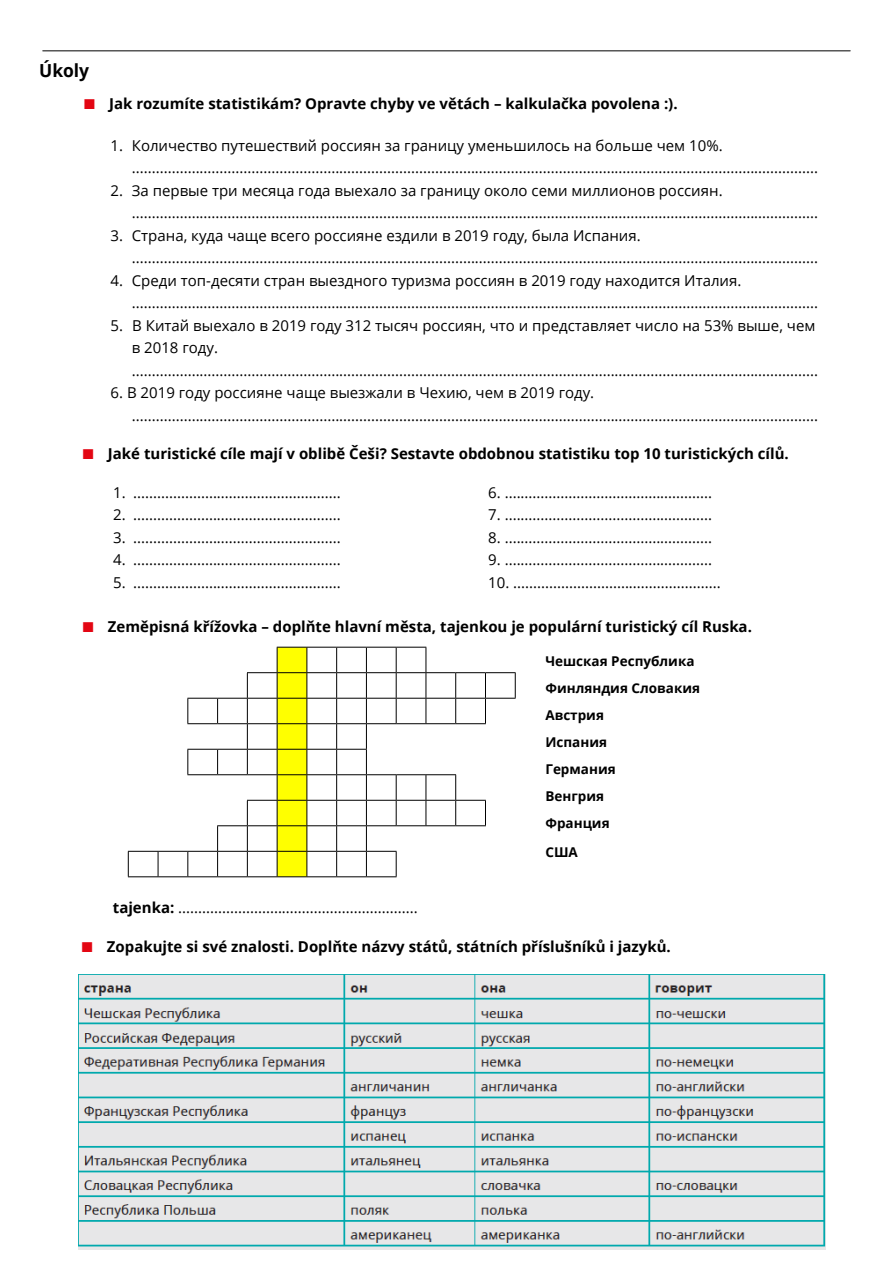
<style>
.page{position:relative;width:893px;height:1263px;background:#fff}
.page>*{position:absolute;margin:0;border:0;box-sizing:border-box;transform-origin:0 0}
.t1{font:700 18px "Open Sans";color:#000}
.t2{font:15px/22.5px "Open Sans";color:#000}
.t3{font:700 15px "Open Sans";color:#000}
.t4{font:700 13.5px/27px "Open Sans";color:#000}
.s1{color:#e30613}
.s2{font-weight:700}
</style>
<div class="page">
<hr style="left:43px;top:51px;width:807px;height:1px;background:#000">
<hr style="left:247px;top:672px;width:30px;height:1px;background:#000">
<hr style="left:426px;top:672px;width:30px;height:1px;background:#000">
<hr style="left:485px;top:672px;width:31px;height:1px;background:#000">
<svg style="left:515px;top:673px;width:1px;height:25px"></svg>
<hr style="left:485px;top:698px;width:31px;height:1px;background:#000">
<svg style="left:187px;top:699px;width:1px;height:24px"></svg>
<hr style="left:187px;top:698px;width:31px;height:1px;background:#000">
<hr style="left:247px;top:698px;width:30px;height:1px;background:#000">
<hr style="left:307px;top:698px;width:30px;height:1px;background:#000">
<hr style="left:366px;top:698px;width:30px;height:1px;background:#000">
<hr style="left:396px;top:698px;width:30px;height:1px;background:#000">
<hr style="left:426px;top:698px;width:30px;height:1px;background:#000">
<svg style="left:455px;top:672px;width:31px;height:51px"></svg>
<hr style="left:187px;top:723px;width:31px;height:1px;background:#000">
<hr style="left:247px;top:723px;width:30px;height:1px;background:#000">
<hr style="left:307px;top:723px;width:30px;height:1px;background:#000">
<hr style="left:366px;top:723px;width:30px;height:1px;background:#000">
<hr style="left:396px;top:723px;width:30px;height:1px;background:#000">
<hr style="left:426px;top:723px;width:30px;height:1px;background:#000">
<hr style="left:456px;top:723px;width:30px;height:1px;background:#000">
<svg style="left:187px;top:750px;width:1px;height:24px"></svg>
<hr style="left:187px;top:774px;width:31px;height:1px;background:#000">
<hr style="left:247px;top:774px;width:30px;height:1px;background:#000">
<hr style="left:187px;top:749px;width:31px;height:1px;background:#000">
<hr style="left:247px;top:749px;width:30px;height:1px;background:#000">
<hr style="left:307px;top:749px;width:30px;height:1px;background:#000">
<svg style="left:217px;top:673px;width:31px;height:102px"></svg>
<hr style="left:307px;top:774px;width:30px;height:1px;background:#000">
<hr style="left:366px;top:774px;width:30px;height:1px;background:#000">
<hr style="left:396px;top:774px;width:30px;height:1px;background:#000">
<hr style="left:426px;top:774px;width:30px;height:1px;background:#000">
<hr style="left:247px;top:800px;width:30px;height:1px;background:#000">
<hr style="left:307px;top:800px;width:30px;height:1px;background:#000">
<hr style="left:366px;top:800px;width:30px;height:1px;background:#000">
<hr style="left:396px;top:800px;width:30px;height:1px;background:#000">
<hr style="left:426px;top:800px;width:30px;height:1px;background:#000">
<hr style="left:456px;top:800px;width:30px;height:1px;background:#000">
<svg style="left:396px;top:775px;width:1px;height:50px"></svg>
<svg style="left:426px;top:775px;width:1px;height:50px"></svg>
<svg style="left:455px;top:775px;width:1px;height:50px"></svg>
<svg style="left:485px;top:801px;width:1px;height:24px"></svg>
<hr style="left:366px;top:825px;width:30px;height:1px;background:#000">
<hr style="left:396px;top:825px;width:30px;height:1px;background:#000">
<hr style="left:426px;top:825px;width:30px;height:1px;background:#000">
<hr style="left:456px;top:825px;width:30px;height:1px;background:#000">
<hr style="left:247px;top:825px;width:30px;height:1px;background:#000">
<hr style="left:307px;top:825px;width:30px;height:1px;background:#000">
<svg style="left:128px;top:852px;width:1px;height:24px"></svg>
<hr style="left:128px;top:851px;width:30px;height:1px;background:#000">
<hr style="left:158px;top:851px;width:30px;height:1px;background:#000">
<hr style="left:188px;top:851px;width:30px;height:1px;background:#000">
<hr style="left:247px;top:851px;width:30px;height:1px;background:#000">
<hr style="left:307px;top:851px;width:30px;height:1px;background:#000">
<hr style="left:366px;top:851px;width:31px;height:1px;background:#000">
<svg style="left:158px;top:852px;width:1px;height:24px"></svg>
<svg style="left:187px;top:852px;width:1px;height:24px"></svg>
<svg style="left:396px;top:852px;width:1px;height:24px"></svg>
<hr style="left:128px;top:876px;width:30px;height:1px;background:#000">
<hr style="left:158px;top:876px;width:30px;height:1px;background:#000">
<hr style="left:188px;top:876px;width:30px;height:1px;background:#000">
<svg style="left:217px;top:801px;width:31px;height:76px"></svg>
<hr style="left:247px;top:876px;width:30px;height:1px;background:#000">
<hr style="left:307px;top:876px;width:30px;height:1px;background:#000">
<hr style="left:366px;top:876px;width:31px;height:1px;background:#000">
<hr style="left:307px;top:647px;width:30px;height:1px;background:#000">
<svg style="left:277px;top:647px;width:30px;height:230px;background:#ebeb00"></svg>
<hr style="left:366px;top:647px;width:30px;height:1px;background:#000">
<hr style="left:396px;top:647px;width:30px;height:1px;background:#000">
<svg style="left:396px;top:647px;width:1px;height:76px"></svg>
<svg style="left:426px;top:647px;width:1px;height:76px"></svg>
<hr style="left:277px;top:672px;width:30px;height:1px;background:#000">
<hr style="left:307px;top:672px;width:30px;height:1px;background:#000">
<svg style="left:336px;top:647px;width:31px;height:230px"></svg>
<hr style="left:366px;top:672px;width:30px;height:1px;background:#000">
<hr style="left:396px;top:672px;width:30px;height:1px;background:#000">
<img style="left:79px;top:975px;width:746px;height:274px">
<p class="t1" style="left:39px;top:58px;width:52px">Úkoly</p>
<p class="t3" style="left:84px;top:93px;width:595px"><span class="s1">■</span> Jak rozumíte statistikám? Opravte chyby ve větách – kalkulačka povolena :).</p>
<p class="t2" style="left:132px;top:134px;width:688px;text-indent:-21px">1. Количество путешествий россиян за границу уменьшилось на больше чем 10%. ............................................................................................................................................................................</p>
<p class="t2" style="left:132px;top:179px;width:688px;text-indent:-21px">2. За первые три месяца года выехало за границу около семи миллионов россиян. ............................................................................................................................................................................</p>
<p class="t2" style="left:132px;top:224px;width:688px;text-indent:-21px">3. Страна, куда чаще всего россияне ездили в 2019 году, была Испания. ............................................................................................................................................................................</p>
<p class="t2" style="left:132px;top:269px;width:688px;text-indent:-21px">4. Среди топ-десяти стран выездного туризма россиян в 2019 году находится Италия. ............................................................................................................................................................................</p>
<p class="t2" style="left:132px;top:314px;width:688px;text-indent:-21px">5. В Китай выехало в 2019 году 312 тысяч россиян, что и представляет число на 53% выше, чем в 2018 году. ............................................................................................................................................................................</p>
<p class="t2" style="left:132px;top:381px;width:688px;text-indent:-21px">6. В 2019 году россияне чаще выезжали в Чехию, чем в 2019 году. ............................................................................................................................................................................</p>
<p class="t3" style="left:83px;top:442px;width:707px"><span class="s1">■</span> Jaké turistické cíle mají v oblibě Češi? Sestavte obdobnou statistiku top 10 turistických cílů.</p>
<p class="t2" style="left:113px;top:481px;width:229px">1. ....................................................</p>
<p class="t2" style="left:488px;top:481px;width:225px">6. ....................................................</p>
<p class="t2" style="left:113px;top:503px;width:229px">2. ....................................................</p>
<p class="t2" style="left:488px;top:503px;width:225px">7. ....................................................</p>
<p class="t2" style="left:113px;top:526px;width:229px">3. ....................................................</p>
<p class="t2" style="left:488px;top:526px;width:225px">8. ....................................................</p>
<p class="t2" style="left:113px;top:548px;width:229px">4. ....................................................</p>
<p class="t2" style="left:488px;top:548px;width:225px">9. ....................................................</p>
<p class="t2" style="left:113px;top:571px;width:229px">5. ....................................................</p>
<p class="t2" style="left:488px;top:571px;width:234px">10. ....................................................</p>
<p class="t3" style="left:83px;top:616px;width:671px"><span class="s1">■</span> Zeměpisná křížovka – doplňte hlavní města, tajenkou je populární turistický cíl Ruska.</p>
<p class="t4" style="left:545px;top:647px;width:156px">Чешская Республика<br>Финляндия Словакия<br>Австрия<br>Испания<br>Германия<br>Венгрия<br>Франция</p>
<p class="t4" style="left:545px;top:838px;width:34px">США</p>
<p class="t2" style="left:113px;top:895px;width:306px"><span class="s2">tajenka:</span> ............................................................</p>
<p class="t3" style="left:82px;top:936px;width:591px"><span class="s1">■</span> Zopakujte si své znalosti. Doplňte názvy států, státních příslušníků i jazyků.</p>
</div>
